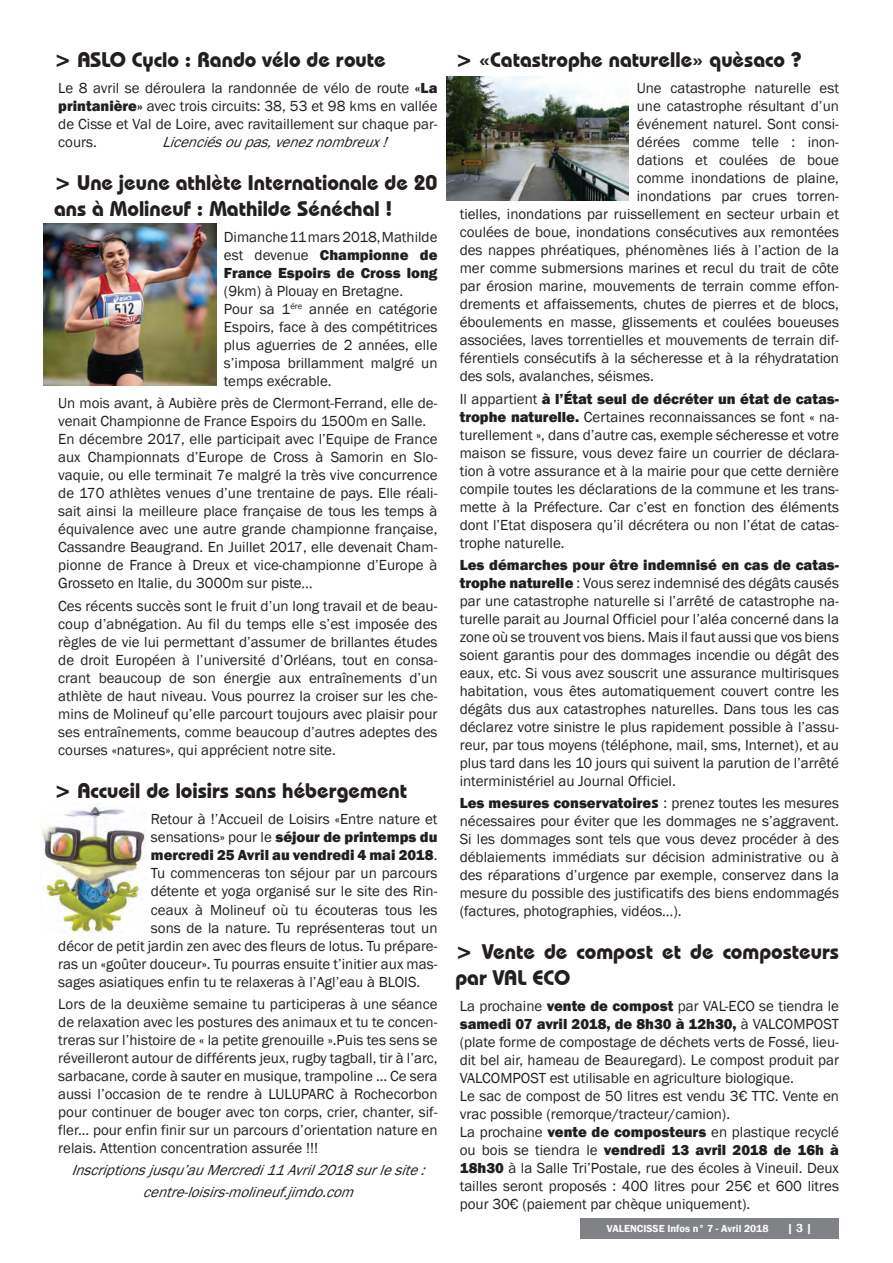
<style>
.page{position:relative;width:893px;height:1263px;background:#fff}
.page>*{position:absolute;margin:0;border:0;box-sizing:border-box;transform-origin:0 0}
.t1{font:700 21px/25.2px "Bauhaus IT Cby BT";color:#231f20}
.t2{font:15px/18px "Franklin Gothic";color:#231f20;text-align:justify}
.t3{font:italic 15px/22.2px "Franklin Gothic";color:#231f20;text-align:center}
.t4{font:800 15px "Franklin Gothic";color:#231f20}
.t5{font:600 12px "Franklin Gothic";color:#fff}
.t6{font:600 10.5px "Franklin Gothic";color:#fff}
.s1{font-weight:800}
.s2{font-weight:400}
.s3{font-family:"Bauhaus IT Cby BT";font-weight:700;font-size:16.5px}
</style>
<div class="page">
<div style="left:580px;top:1218px;width:259px;height:20px;background:#808285"></div>
<img style="left:44px;top:223px;width:172px;height:162px">
<img style="left:42px;top:806px;width:103px;height:126px">
<img style="left:446px;top:77px;width:183px;height:124px">
<h1 class="t1" style="left:54px;top:47px;width:333px">&gt; ASLO Cyclo : Rando vélo de route</h1>
<p class="t2" style="left:58px;top:80px;width:381px">Le 8 avril se déroulera la randonnée de vélo de route <span class="s1">«La printanière»</span> avec trois circuits: 38, 53 et 98 kms en vallée de Cisse et Val de Loire, avec ravitaillement sur chaque par&shy;cours.</p>
<p class="t3" style="left:162px;top:131px;width:233px">Licenciésoupas,veneznombreux!</p>
<h1 class="t1" style="left:54px;top:170px;width:385px">&gt; Une jeune athlète Internationale de 20 ans à Molineuf : Mathilde Sénéchal !</h1>
<p class="t2" style="left:224px;top:229px;width:215px">Dimanche 11 mars 2018, Mathilde est devenue <span class="s1">Championne de France Espoirs de Cross long</span></p>
<p class="t2" style="left:224px;top:283px;width:215px;text-align:left">(9km) à Plouay en Bretagne.<br>Pour sa 1<sup>ére</sup> année en catégorie<br>Espoirs, face à des compétitrices plus aguerries de 2 années, elle s’imposa brillamment malgré un temps exécrable.</p>
<p class="t2" style="left:58px;top:395px;width:381px;text-align:left">Un mois avant, à Aubière près de Clermont-Ferrand, elle de&shy;venait Championne de France Espoirs du 1500m en Salle.<br>En décembre 2017, elle participait avec l’Equipe de France aux Championnats d’Europe de Cross à Samorin en Slo&shy;vaquie, ou elle terminait 7e malgré la très vive concurrence de 170 athlètes venues d’une trentaine de pays. Elle réali&shy;sait ainsi la meilleure place française de tous les temps à équivalence avec une autre grande championne française, Cassandre Beaugrand. En Juillet 2017, elle devenait Cham&shy;pionne de France à Dreux et vice-championne d’Europe à Grosseto en Italie, du 3000m sur piste…</p>
<p class="t2" style="left:58px;top:597px;width:381px">Ces récents succès sont le fruit d’un long travail et de beau&shy;coup d’abnégation. Au fil du temps elle s’est imposée des règles de vie lui permettant d’assumer de brillantes études de droit Européen à l’université d’Orléans, tout en consa&shy;crant beaucoup de son énergie aux entraînements d’un athlète de haut niveau. Vous pourrez la croiser sur les che&shy;mins de Molineuf qu’elle parcourt toujours avec plaisir pour ses entraînements, comme beaucoup d’autres adeptes des courses «natures», qui apprécient notre site.</p>
<h1 class="t1" style="left:54px;top:778px;width:355px">&gt; Accueil de loisirs sans hébergement</h1>
<p class="t2" style="left:151px;top:811px;width:288px">Retour à !’Accueil de Loisirs «Entre nature et</p>
<p class="t4" style="left:151px;top:828px;width:288px"><span class="s2">sensations» pour le</span> séjour de printemps du</p>
<p class="t4" style="left:151px;top:846px;width:288px">mercredi 25 Avril au vendredi 4 mai 2018<span class="s2">.</span></p>
<p class="t2" style="left:151px;top:865px;width:288px">Tu commenceras ton séjour par un parcours</p>
<p class="t2" style="left:151px;top:883px;width:288px">détente et yoga organisé sur le site des Rin-</p>
<p class="t2" style="left:151px;top:901px;width:288px">ceaux à Molineuf où tu écouteras tous les</p>
<p class="t2" style="left:151px;top:919px;width:288px">sons de la nature. Tu représenteras tout un</p>
<p class="t2" style="left:58px;top:937px;width:381px">décor de petit jardin zen avec des fleurs de lotus. Tu prépare-</p>
<p class="t2" style="left:58px;top:955px;width:381px">ras un «goûter douceur». Tu pourras ensuite t’initier aux mas-</p>
<p class="t2" style="left:58px;top:973px;width:364px">sages asiatiques enfin tu te relaxeras à l’Agl’eau à BLOIS.</p>
<p class="t2" style="left:58px;top:995px;width:381px">Lors de la deuxième semaine tu participeras à une séance de relaxation avec les postures des animaux et tu te concen&shy;treras sur l’histoire de « la petite grenouille ».Puis tes sens se réveilleront autour de différents jeux, rugby tagball, tir à l’arc, sarbacane, corde à sauter en musique, trampoline ... Ce sera aussi l’occasion de te rendre à LULUPARC à Rochecorbon pour continuer de bouger avec ton corps, crier, chanter, sif&shy;fler... pour enfin finir sur un parcours d’orientation nature en relais. Attention concentration assurée !!!</p>
<p class="t3" style="left:71px;top:1159px;width:361px">Inscriptionsjusqu’auMercredi11Avril2018surlesite: centre-loisirs-molineuf.jimdo.com</p>
<h1 class="t1" style="left:455px;top:47px;width:348px">&gt; «Catastrophe naturelle» quèsaco ?</h1>
<p class="t2" style="left:637px;top:80px;width:204px">Une catastrophe naturelle est</p>
<p class="t2" style="left:637px;top:98px;width:204px">une catastrophe résultant d’un</p>
<p class="t2" style="left:637px;top:116px;width:204px">événement naturel. Sont consi-</p>
<p class="t2" style="left:637px;top:134px;width:204px">dérées comme telle : inon-</p>
<p class="t2" style="left:637px;top:152px;width:204px">dations et coulées de boue</p>
<p class="t2" style="left:637px;top:170px;width:204px">comme inondations de plaine,</p>
<p class="t2" style="left:637px;top:188px;width:204px">inondations par crues torren-</p>
<p class="t2" style="left:460px;top:206px;width:381px">tielles, inondations par ruissellement en secteur urbain et</p>
<p class="t2" style="left:460px;top:224px;width:381px">coulées de boue, inondations consécutives aux remontées</p>
<p class="t2" style="left:460px;top:242px;width:381px">des nappes phréatiques, phénomènes liés à l’action de la</p>
<p class="t2" style="left:460px;top:260px;width:381px">mer comme submersions marines et recul du trait de côte</p>
<p class="t2" style="left:460px;top:278px;width:381px">par érosion marine, mouvements de terrain comme effon-</p>
<p class="t2" style="left:460px;top:296px;width:381px">drements et affaissements, chutes de pierres et de blocs,</p>
<p class="t2" style="left:460px;top:314px;width:381px">éboulements en masse, glissements et coulées boueuses</p>
<p class="t2" style="left:460px;top:332px;width:381px">associées, laves torrentielles et mouvements de terrain dif-</p>
<p class="t2" style="left:460px;top:350px;width:381px">férentiels consécutifs à la sécheresse et à la réhydratation</p>
<p class="t2" style="left:460px;top:368px;width:196px">des sols, avalanches, séismes.</p>
<p class="t2" style="left:460px;top:390px;width:381px">Il appartient <span class="s1">à l’État seul de décréter un état de catas&shy;trophe naturelle.</span> Certaines reconnaissances se font « na&shy;turellement », dans d’autre cas, exemple sécheresse et votre maison se fissure, vous devez faire un courrier de déclara&shy;tion à votre assurance et à la mairie pour que cette dernière compile toutes les déclarations de la commune et les trans&shy;mette à la Préfecture. Car c’est en fonction des éléments dont l’Etat disposera qu’il décrétera ou non l’état de catas&shy;trophe naturelle.</p>
<p class="t2" style="left:460px;top:556px;width:381px"><span class="s1">Les démarches pour être indemnisé en cas de catas&shy;trophe naturelle</span> : Vous serez indemnisé des dégâts causés par une catastrophe naturelle si l’arrêté de catastrophe na&shy;turelle parait au Journal Officiel pour l’aléa concerné dans la zone où se trouvent vos biens. Mais il faut aussi que vos biens soient garantis pour des dommages incendie ou dégât des eaux, etc. Si vous avez souscrit une assurance multirisques habitation, vous êtes automatiquement couvert contre les dégâts dus aux catastrophes naturelles. Dans tous les cas déclarez votre sinistre le plus rapidement possible à l’assu&shy;reur, par tous moyens (téléphone, mail, sms, Internet), et au plus tard dans les 10 jours qui suivent la parution de l’arrêté interministériel au Journal Officiel.</p>
<p class="t2" style="left:460px;top:794px;width:381px"><span class="s1">Les mesures conservatoire</span><span class="s3">s</span> : prenez toutes les mesures nécessaires pour éviter que les dommages ne s’aggravent.<br>Si les dommages sont tels que vous devez procéder à des déblaiements immédiats sur décision administrative ou à des réparations d’urgence par exemple, conservez dans la mesure du possible des justificatifs des biens endommagés (factures, photographies, vidéos…).</p>
<h1 class="t1" style="left:455px;top:939px;width:385px">&gt; Vente de compost et de composteurs par VAL ECO</h1>
<p class="t2" style="left:460px;top:997px;width:381px;text-align:left">La prochaine <span class="s1">vente de compost</span> par VAL-ECO se tiendra le <span class="s1">samedi 07 avril 2018, de 8h30 à 12h30,</span> à VALCOMPOST (plate forme de compostage de déchets verts de Fossé, lieu&shy;dit bel air, hameau de Beauregard). Le compost produit par VALCOMPOST est utilisable en agriculture biologique.<br>Le sac de compost de 50 litres est vendu 3€ TTC. Vente en vrac possible (remorque/tracteur/camion).<br>La prochaine <span class="s1">vente de composteurs</span> en plastique recyclé ou bois se tiendra le <span class="s1">vendredi 13 avril 2018 de 16h à 18h30</span> à la Salle Tri’Postale, rue des écoles à Vineuil. Deux tailles seront proposés : 400 litres pour 25€ et 600 litres pour 30€ (paiement par chèque uniquement).</p>
<p class="t6" style="left:607px;top:1222px;width:163px">VALENCISSE Infos n° 7 - Avril 2018</p>
<p class="t5" style="left:787px;top:1221px;width:27px">| 3 |</p>
</div>
